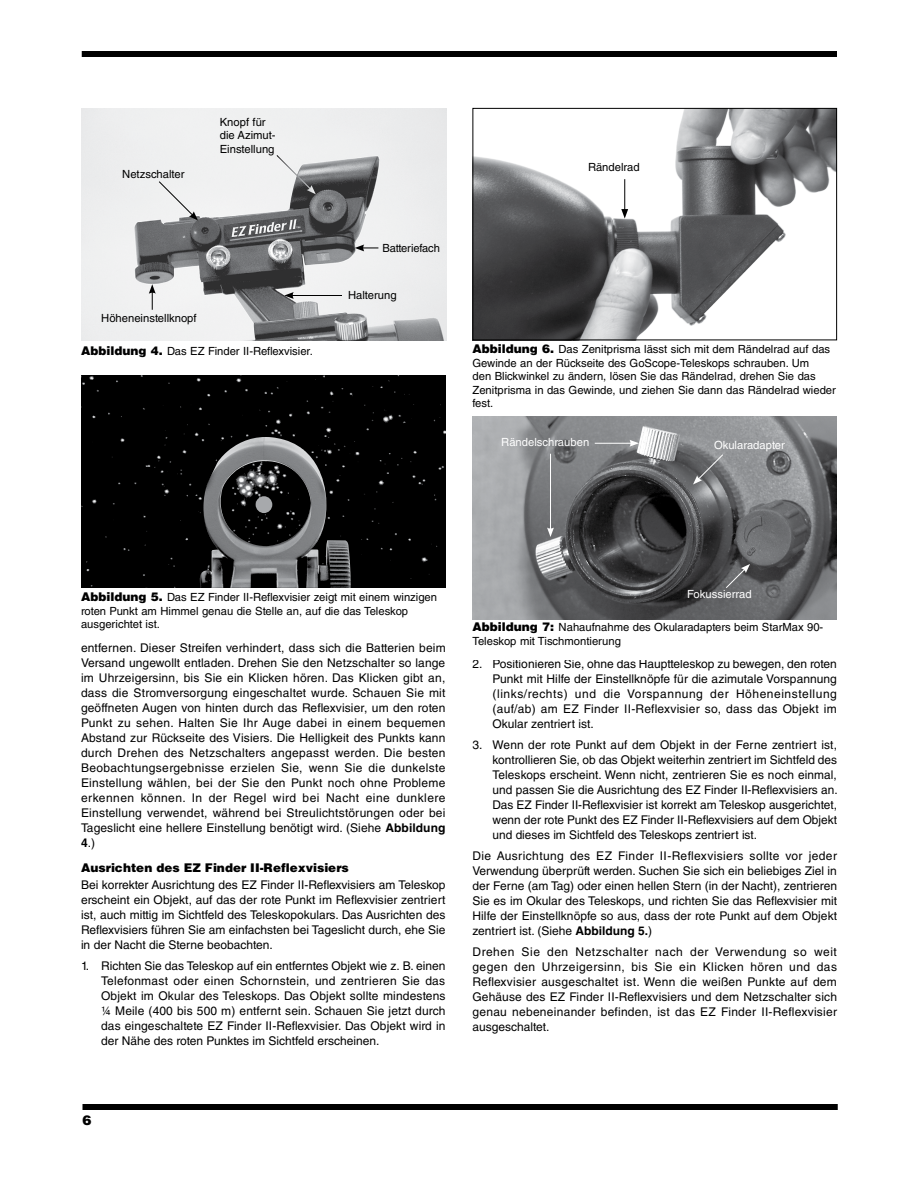
<style>
.page{position:relative;width:918px;height:1188px;background:#fff}
.page>*{position:absolute;margin:0;border:0;box-sizing:border-box;transform-origin:0 0}
.t1{font:900 13.5px "Helvetica LT Std";color:#000}
.IN_Body_Text{font:12px/15px "Helvetica LT Std";letter-spacing:.005em;color:#000;text-align:justify}
.IN_Body_Text_Hang_In{font:12px/15px "Helvetica LT Std";color:#000;text-align:justify}
.IN_Section_Subhead{font:900 12px "Helvetica LT Std";color:#000}
.IN_Caption{font:11.25px/13.5px "Helvetica LT Std";color:#000}
.t2{font:11.25px "Helvetica LT Std";color:#fff}
.s1{font-weight:900;font-size:12px}
.s2{font-weight:700}
</style>
<div class="page">
<div style="left:82px;top:51px;width:755px;height:6px;background:#000"></div>
<div style="left:82px;top:1104px;width:756px;height:6px;background:#000"></div>
<img style="left:82px;top:108px;width:364px;height:232px">
<img style="left:472px;top:416px;width:365px;height:203px">
<div style="left:81px;top:375px;width:365px;height:213px;background:#000"></div>
<img style="left:200px;top:437px;width:151px;height:151px">
<div style="left:256px;top:496px;width:16px;height:17px;background:#a7a9ac;border-radius:50%"></div>
<svg style="left:276px;top:154px;width:40px;height:40px"></svg>
<svg style="left:158px;top:181px;width:40px;height:39px"></svg>
<svg style="left:149px;top:284px;width:7px;height:26px"></svg>
<hr style="left:291px;top:295px;width:51px;height:1px;background:#000">
<svg style="left:284px;top:292px;width:10px;height:7px"></svg>
<svg style="left:355px;top:244px;width:23px;height:7px"></svg>
<img style="left:474px;top:110px;width:361px;height:228px">
<div style="left:472px;top:108px;width:365px;height:232px;border:1px solid #000"></div>
<hr style="left:624px;top:179px;width:1px;height:32px;background:#000">
<svg style="left:621px;top:209px;width:7px;height:10px"></svg>
<svg style="left:693px;top:454px;width:31px;height:30px"></svg>
<svg style="left:725px;top:564px;width:25px;height:25px"></svg>
<hr style="left:595px;top:443px;width:37px;height:1px;background:#fff">
<svg style="left:630px;top:440px;width:9px;height:7px"></svg>
<hr style="left:550px;top:454px;width:1px;height:76px;background:#fff">
<svg style="left:547px;top:528px;width:7px;height:9px"></svg>
<p class="IN_Caption" style="left:122px;top:167px;width:64px">Netzschalter</p>
<p class="IN_Caption" style="left:220px;top:115px;width:57px">Knopf für die Azimut-<br>Einstellung</p>
<p class="IN_Caption" style="left:101px;top:312px;width:97px">Höheneinstellknopf</p>
<p class="IN_Caption" style="left:81px;top:344px;width:233px"><span class="s1">Abbildung 4.</span> Das EZ Finder II-Reflexvisier.</p>
<p class="IN_Caption" style="left:382px;top:241px;width:59px">Batteriefach</p>
<p class="IN_Caption" style="left:348px;top:288px;width:50px">Halterung</p>
<p class="IN_Caption" style="left:588px;top:160px;width:53px">Rändelrad</p>
<p class="IN_Caption" style="left:472px;top:343px;width:365px"><span class="s1">Abbildung 6.</span> Das Zenitprisma lässt sich mit dem Rändelrad auf das Gewinde an der Rückseite des GoScope-Teleskops schrauben. Um<br>den Blickwinkel zu ändern, lösen Sie das Rändelrad, drehen Sie das Zenitprisma in das Gewinde, und ziehen Sie dann das Rändelrad wieder fest.</p>
<p class="t2" style="left:501px;top:436px;width:89px">Rändelschrauben</p>
<p class="t2" style="left:714px;top:439px;width:72px">Okularadapter</p>
<p class="IN_Caption" style="left:81px;top:591px;width:358px"><span class="s1">Abbildung 5.</span> Das EZ Finder II-Reflexvisier zeigt mit einem winzigen roten Punkt am Himmel genau die Stelle an, auf die das Teleskop ausgerichtet ist.</p>
<p class="IN_Body_Text" style="left:81px;top:640px;width:366px">entfernen. Dieser Streifen verhindert, dass sich die Batterien beim Versand ungewollt entladen. Drehen Sie den Netzschalter so lange im Uhrzeigersinn, bis Sie ein Klicken hören. Das Klicken gibt an, dass die Stromversorgung eingeschaltet wurde. Schauen Sie mit geöffneten Augen von hinten durch das Reflexvisier, um den roten Punkt zu sehen. Halten Sie Ihr Auge dabei in einem bequemen Abstand zur Rückseite des Visiers. Die Helligkeit des Punkts kann durch Drehen des Netzschalters angepasst werden. Die besten Beobachtungsergebnisse erzielen Sie, wenn Sie die dunkelste Einstellung wählen, bei der Sie den Punkt noch ohne Probleme erkennen können. In der Regel wird bei Nacht eine dunklere Einstellung verwendet, während bei Streulichtstörungen oder bei Tageslicht eine hellere Einstellung benötigt wird. (Siehe <span class="s2">Abbildung 4</span>.)</p>
<h2 class="IN_Section_Subhead" style="left:81px;top:860px;width:269px">Ausrichten des EZ Finder II-Reflexvisiers</h2>
<p class="IN_Body_Text" style="left:81px;top:877px;width:366px">Bei korrekter Ausrichtung des EZ Finder II-Reflexvisiers am Teleskop erscheint ein Objekt, auf das der rote Punkt im Reflexvisier zentriert ist, auch mittig im Sichtfeld des Teleskopokulars. Das Ausrichten des Reflexvisiers führen Sie am einfachsten bei Tageslicht durch, ehe Sie in der Nacht die Sterne beobachten.</p>
<p class="IN_Body_Text_Hang_In" style="left:101px;top:958px;width:346px;text-indent:-20px">1. Richten Sie das Teleskop auf ein entferntes Objekt wie z. B. einen Telefonmast oder einen Schornstein, und zentrieren Sie das Objekt im Okular des Teleskops. Das Objekt sollte mindestens ¼ Meile (400 bis 500 m) entfernt sein. Schauen Sie jetzt durch das eingeschaltete EZ Finder II-Reflexvisier. Das Objekt wird in der Nähe des roten Punktes im Sichtfeld erscheinen.</p>
<p class="t2" style="left:687px;top:587px;width:66px">Fokussierrad</p>
<p class="IN_Caption" style="left:472px;top:621px;width:352px"><span class="s1">Abbildung 7:</span> Nahaufnahme des Okularadapters beim StarMax 90-<br>Teleskop mit Tischmontierung</p>
<p class="IN_Body_Text_Hang_In" style="left:493px;top:656px;width:346px;text-indent:-20px">2. Positionieren Sie, ohne das Hauptteleskop zu bewegen, den roten Punkt mit Hilfe der Einstellknöpfe für die azimutale Vorspannung (links/rechts) und die Vorspannung der Höheneinstellung (auf/ab) am EZ Finder II-Reflexvisier so, dass das Objekt im Okular zentriert ist.</p>
<p class="IN_Body_Text_Hang_In" style="left:493px;top:737px;width:347px;text-indent:-20px">3. Wenn der rote Punkt auf dem Objekt in der Ferne zentriert ist, kontrollieren Sie, ob das Objekt weiterhin zentriert im Sichtfeld des Teleskops erscheint. Wenn nicht, zentrieren Sie es noch einmal, und passen Sie die Ausrichtung des EZ Finder II-Reflexvisiers an.<br>Das EZ Finder II-Reflexvisier ist korrekt am Teleskop ausgerichtet, wenn der rote Punkt des EZ Finder II-Reflexvisiers auf dem Objekt und dieses im Sichtfeld des Teleskops zentriert ist.</p>
<p class="IN_Body_Text" style="left:472px;top:848px;width:366px">Die Ausrichtung des EZ Finder II-Reflexvisiers sollte vor jeder Verwendung überprüft werden. Suchen Sie sich ein beliebiges Ziel in der Ferne (am Tag) oder einen hellen Stern (in der Nacht), zentrieren Sie es im Okular des Teleskops, und richten Sie das Reflexvisier mit Hilfe der Einstellknöpfe so aus, dass der rote Punkt auf dem Objekt zentriert ist. (Siehe <span class="s2">Abbildung 5.</span>)</p>
<p class="IN_Body_Text" style="left:472px;top:944px;width:366px">Drehen Sie den Netzschalter nach der Verwendung so weit gegen den Uhrzeigersinn, bis Sie ein Klicken hören und das Reflexvisier ausgeschaltet ist. Wenn die weißen Punkte auf dem Gehäuse des EZ Finder II-Reflexvisiers und dem Netzschalter sich genau nebeneinander befinden, ist das EZ Finder II-Reflexvisier ausgeschaltet.</p>
<p class="t1" style="left:82px;top:1111px;width:11px">6</p>
</div>
